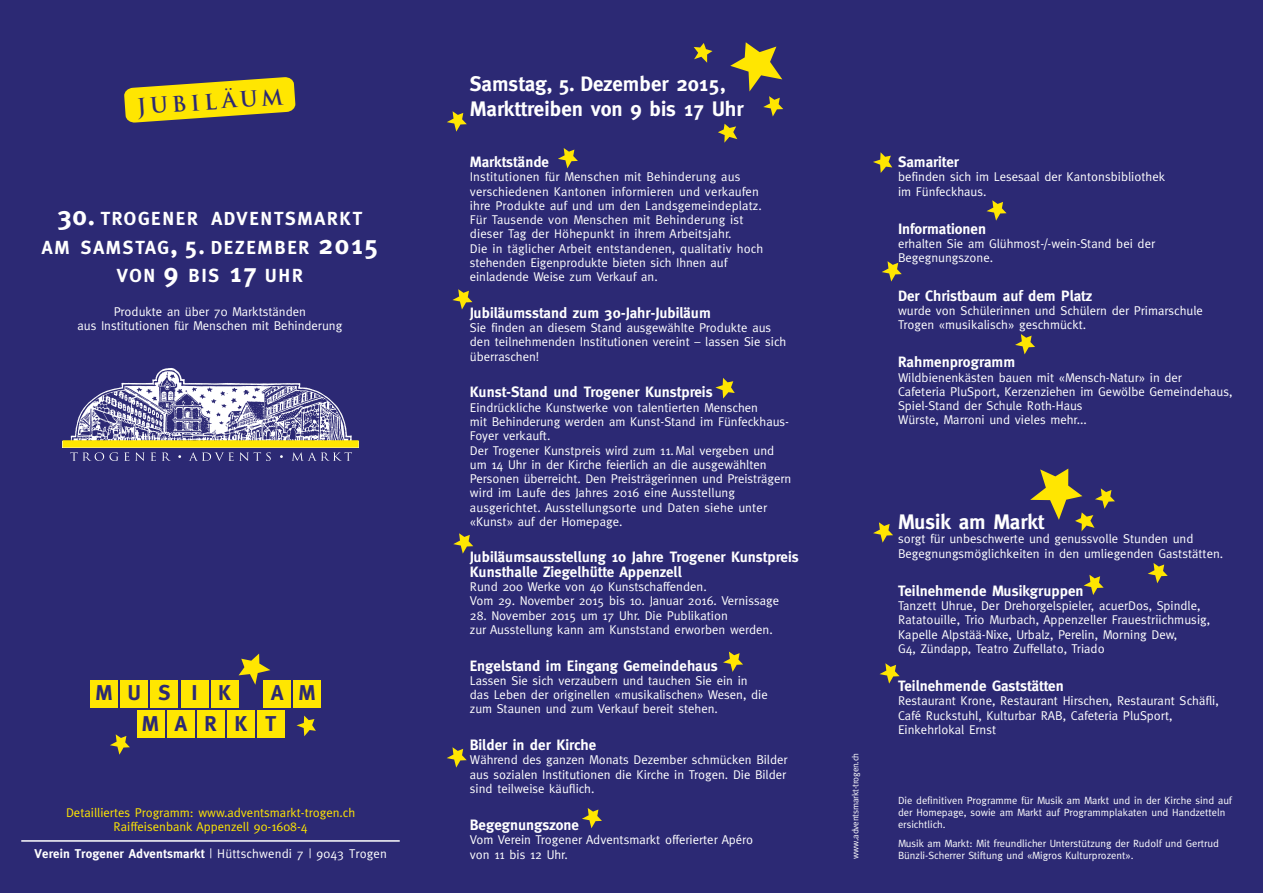
<style>
.page{position:relative;width:1263px;height:893px;background:#2c2974}
.page>*{position:absolute;margin:0;border:0;box-sizing:border-box;transform-origin:0 0}
.t1{font:700 21.45px/30.6px "Meta";letter-spacing:.815em;color:#2c2974}
.t2{font:700 21px/25.2px "Meta";color:#fff}
.t3{font:700 21px "Trajan Pro";color:#2c2974}
.t4{font:700 18.9px/28.5px "Meta";letter-spacing:.095em;color:#fff;text-align:center}
.t5{font:700 15px/14.2px "Meta";color:#fff}
.t6{font:12.75px/14.2px "Meta";color:#fff}
.t7{font:12.75px/14.2px "Meta";color:#ffe601;text-align:center}
.t8{font:700 12.75px "Meta";letter-spacing:.01em;color:#fff}
.t9{font:10.5px/12px "Meta";color:#fff}
.t10{font:9px "Meta";letter-spacing:-.025em;color:#fff}
.s1{font-size:27px}
.s2{font-size:24px}
.s3{font-weight:400}
</style>
<div class="page">
<img style="left:70px;top:368px;width:282px;height:72px">
<svg style="left:62px;top:440px;width:297px;height:21px"></svg>
<hr style="left:21px;top:840px;width:379px;height:2px;background:#fff">
<svg style="left:452px;top:289px;width:20px;height:21px"></svg>
<svg style="left:558px;top:148px;width:20px;height:20px"></svg>
<svg style="left:447px;top:111px;width:20px;height:21px"></svg>
<svg style="left:694px;top:43px;width:18px;height:20px"></svg>
<svg style="left:718px;top:124px;width:19px;height:19px"></svg>
<svg style="left:730px;top:42px;width:53px;height:75px"></svg>
<svg style="left:723px;top:652px;width:20px;height:20px"></svg>
<svg style="left:447px;top:747px;width:20px;height:21px"></svg>
<svg style="left:715px;top:378px;width:20px;height:20px"></svg>
<svg style="left:453px;top:533px;width:20px;height:21px"></svg>
<svg style="left:582px;top:808px;width:20px;height:20px"></svg>
<svg style="left:873px;top:522px;width:20px;height:21px"></svg>
<svg style="left:1030px;top:469px;width:85px;height:62px"></svg>
<svg style="left:873px;top:152px;width:19px;height:21px"></svg>
<svg style="left:986px;top:200px;width:20px;height:21px"></svg>
<svg style="left:882px;top:261px;width:20px;height:21px"></svg>
<svg style="left:1015px;top:334px;width:20px;height:20px"></svg>
<svg style="left:1148px;top:563px;width:20px;height:20px"></svg>
<svg style="left:1083px;top:575px;width:21px;height:20px"></svg>
<svg style="left:879px;top:663px;width:20px;height:21px"></svg>
<div style="left:263px;top:680px;width:28px;height:27px;background:#ffe601"></div>
<div style="left:91px;top:680px;width:27px;height:27px;background:#ffe601"></div>
<div style="left:293px;top:680px;width:28px;height:27px;background:#ffe601"></div>
<div style="left:121px;top:680px;width:27px;height:27px;background:#ffe601"></div>
<div style="left:151px;top:680px;width:27px;height:27px;background:#ffe601"></div>
<div style="left:181px;top:680px;width:27px;height:27px;background:#ffe601"></div>
<div style="left:211px;top:680px;width:27px;height:27px;background:#ffe601"></div>
<div style="left:137px;top:710px;width:27px;height:28px;background:#ffe601"></div>
<div style="left:167px;top:710px;width:27px;height:28px;background:#ffe601"></div>
<div style="left:197px;top:710px;width:27px;height:28px;background:#ffe601"></div>
<div style="left:227px;top:710px;width:28px;height:28px;background:#ffe601"></div>
<div style="left:257px;top:710px;width:28px;height:28px;background:#ffe601"></div>
<svg style="left:239px;top:653px;width:31px;height:32px"></svg>
<svg style="left:296px;top:716px;width:20px;height:20px"></svg>
<svg style="left:110px;top:734px;width:20px;height:21px"></svg>
<svg style="left:124px;top:77px;width:172px;height:46px"></svg>
<h2 class="t3" style="left:136px;top:94px;width:148px;rotate:-4deg">JUBILÄUM</h2>
<h3 class="t4" style="left:42px;top:204px;width:338px"><span class="s1">30.</span> TROGENER ADVENTSMARKT<br>AM SAMSTAG<span class="s1">,</span> <span class="s2">5.</span> DEZEMBER <span class="s1">2015<br></span>VON <span class="s1">9</span> BIS <span class="s1">17</span> UHR</h3>
<p class="t6" style="left:77px;top:304px;width:266px;text-align:center">Produkte an über 70 Marktständen<br>aus Institutionen für Menschen mit Behinderung</p>
<h1 class="t1" style="left:96px;top:677px;width:137px">MUSIK</h1>
<h1 class="t1" style="left:142px;top:677px;width:175px;text-indent:129px">A M<br>MARKT</h1>
<p class="t7" style="left:66px;top:805px;width:291px">Detailliertes Programm: www.adventsmarkt-trogen.ch<br>Raiffeisenbank Appenzell 90-1608-4</p>
<p class="t8" style="left:35px;top:847px;width:354px">Verein Trogener Adventsmarkt <span class="s3">| Hüttschwendi 7 | 9043 Trogen</span></p>
<h2 class="t2" style="left:470px;top:71px;width:275px">Samstag, 5. Dezember 2015,<br>Markttreiben von 9 bis 17 Uhr</h2>
<p class="t5" style="left:470px;top:155px;width:81px">Marktstände</p>
<p class="t6" style="left:470px;top:170px;width:295px">Institutionen für Menschen mit Behinderung aus verschiedenen Kantonen informieren und verkaufen ihre Produkte auf und um den Landsgemeindeplatz.<br>Für Tausende von Menschen mit Behinderung ist dieser Tag der Höhepunkt in ihrem Arbeitsjahr.<br>Die in täglicher Arbeit entstandenen, qualitativ hoch stehenden Eigenprodukte bieten sich Ihnen auf einladende Weise zum Verkauf an.</p>
<p class="t5" style="left:470px;top:306px;width:242px">Jubiläumsstand zum 30-Jahr-Jubiläum</p>
<p class="t6" style="left:470px;top:320px;width:318px">Sie finden an diesem Stand ausgewählte Produkte aus den teilnehmenden Institutionen vereint – lassen Sie sich überraschen!</p>
<p class="t5" style="left:470px;top:385px;width:244px">Kunst-Stand und Trogener Kunstpreis</p>
<p class="t6" style="left:470px;top:400px;width:323px">Eindrückliche Kunstwerke von talentierten Menschen<br>mit Behinderung werden am Kunst-Stand im Fünfeckhaus-Foyer verkauft.<br>Der Trogener Kunstpreis wird zum 11.Mal vergeben und um 14 Uhr in der Kirche feierlich an die ausgewählten Personen überreicht. Den Preisträgerinnen und Preisträgern wird im Laufe des Jahres 2016 eine Ausstellung ausgerichtet. Ausstellungsorte und Daten siehe unter «Kunst» auf der Homepage.</p>
<p class="t5" style="left:470px;top:550px;width:330px">Jubiläumsausstellung 10 Jahre Trogener Kunstpreis<br>Kunsthalle Ziegelhütte Appenzell</p>
<p class="t6" style="left:470px;top:579px;width:311px">Rund 200 Werke von 40 Kunstschaffenden.<br>Vom 29. November 2015 bis 10. Januar 2016. Vernissage</p>
<p class="t6" style="left:470px;top:608px;width:304px">28. November 2015 um 17 Uhr. Die Publikation<br>zur Ausstellung kann am Kunststand erworben werden.</p>
<p class="t5" style="left:470px;top:658px;width:249px">Engelstand im Eingang Gemeindehaus</p>
<p class="t6" style="left:470px;top:673px;width:299px">Lassen Sie sich verzaubern und tauchen Sie ein in das Leben der originellen «musikalischen» Wesen, die zum Staunen und zum Verkauf bereit stehen.</p>
<p class="t5" style="left:470px;top:738px;width:128px">Bilder in der Kirche</p>
<p class="t6" style="left:470px;top:752px;width:319px;text-align:justify">Während des ganzen Monats Dezember schmücken Bilder aus sozialen Institutionen die Kirche in Trogen. Die Bilder sind teilweise käuflich.</p>
<p class="t5" style="left:470px;top:818px;width:111px">Begegnungszone</p>
<p class="t6" style="left:470px;top:833px;width:285px">Vom Verein Trogener Adventsmarkt offerierter Apéro von 11 bis 12 Uhr.</p>
<p class="t10" style="left:850px;top:859px;width:108px;rotate:-90deg">www.adventsmarkt-trogen.ch</p>
<p class="t5" style="left:898px;top:155px;width:63px">Samariter</p>
<p class="t6" style="left:898px;top:170px;width:269px">befinden sich im Lesesaal der Kantonsbibliothek im Fünfeckhaus.</p>
<p class="t5" style="left:898px;top:221px;width:89px">Informationen</p>
<p class="t6" style="left:898px;top:236px;width:259px">erhalten Sie am Glühmost-/-wein-Stand bei der<br>Begegnungszone.</p>
<p class="t5" style="left:898px;top:288px;width:196px">Der Christbaum auf dem Platz</p>
<p class="t6" style="left:898px;top:303px;width:306px">wurde von Schülerinnen und Schülern der Primarschule<br>Trogen «musikalisch» geschmückt.</p>
<p class="t5" style="left:898px;top:355px;width:119px">Rahmenprogramm</p>
<p class="t6" style="left:898px;top:370px;width:336px">Wildbienenkästen bauen mit «Mensch-Natur» in der Cafeteria PluSport, Kerzenziehen im Gewölbe Gemeindehaus, Spiel-Stand der Schule Roth-Haus<br>Würste, Marroni und vieles mehr...</p>
<h2 class="t2" style="left:898px;top:509px;width:148px">Musik am Markt</h2>
<p class="t6" style="left:898px;top:532px;width:327px">sorgt für unbeschwerte und genussvolle Stunden und<br>Begegnungsmöglichkeiten in den umliegenden Gaststätten.</p>
<p class="t5" style="left:898px;top:583px;width:187px">Teilnehmende Musikgruppen</p>
<p class="t6" style="left:898px;top:598px;width:314px">Tanzett Uhrue, Der Drehorgelspieler, acuerDos, Spindle, Ratatouille, Trio Murbach, Appenzeller Frauestriichmusig, Kapelle Alpstää-Nixe, Urbalz, Perelin, Morning Dew,<br>G4, Zündapp, Teatro Zuffellato, Triado</p>
<p class="t5" style="left:898px;top:679px;width:167px">Teilnehmende Gaststätten</p>
<p class="t6" style="left:898px;top:694px;width:322px">Restaurant Krone, Restaurant Hirschen, Restaurant Schäfli,<br>Café Ruckstuhl, Kulturbar RAB, Cafeteria PluSport,<br>Einkehrlokal Ernst</p>
<p class="t9" style="left:898px;top:794px;width:335px">Die definitiven Programme für Musik am Markt und in der Kirche sind auf der Homepage, sowie am Markt auf Programmplakaten und Handzetteln ersichtlich.</p>
<p class="t9" style="left:898px;top:837px;width:322px">Musik am Markt: Mit freundlicher Unterstützung der Rudolf und Gertrud<br>Bünzli-Scherrer Stiftung und «Migros Kulturprozent».</p>
</div>
